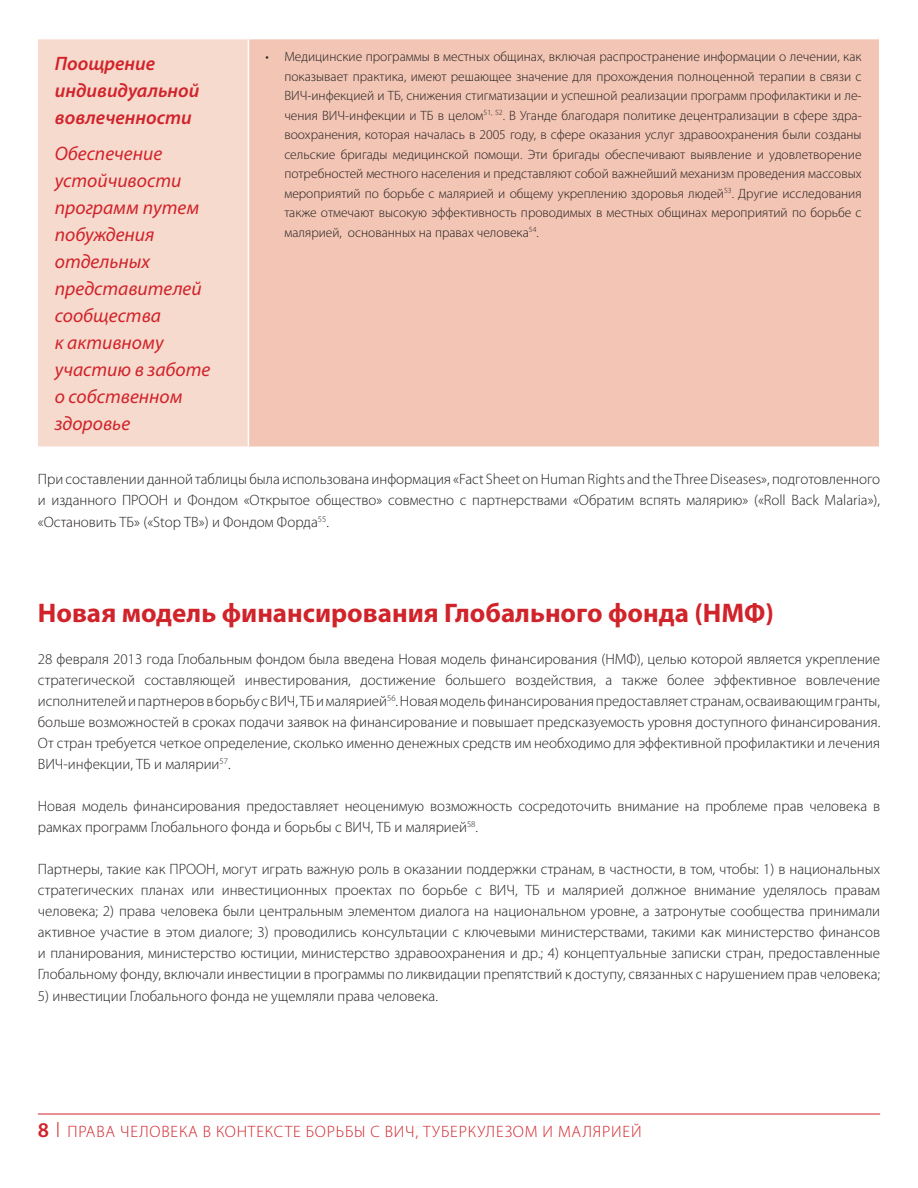
<style>
.page{position:relative;width:918px;height:1188px;background:#fff}
.page>*{position:absolute;margin:0;border:0;box-sizing:border-box;transform-origin:0 0}
.t1{font:700 27px "Myriad Pro";color:#d1232a}
.t2{font:italic 19.5px/27px "Myriad Pro";color:#d1232a}
.t3{font:italic 600 19.5px/27px "Myriad Pro";color:#d1232a}
.t4{font:300 16.5px "Myriad Pro";letter-spacing:.05em;color:#d1232a}
.t5{font:300 15px/21px "Myriad Pro";color:#231f20;text-align:justify}
.t6{font:300 13.5px/19.5px "Myriad Pro";color:#231f20;text-align:justify}
.s1{font-weight:600;font-size:21px}
.s2{font-size:21px}
</style>
<div class="page">
<hr style="left:38px;top:1114px;width:842px;height:1px;background:#d1232a">
<div style="left:38px;top:39px;width:210px;height:408px;background:#f7dace"></div>
<div style="left:248px;top:39px;width:631px;height:408px;background:#f2c5b4"></div>
<hr style="left:38px;top:446px;width:210px;height:2px;background:#fff">
<hr style="left:248px;top:39px;width:1px;height:407px;background:#fff">
<hr style="left:248px;top:446px;width:631px;height:2px;background:#fff">
<h2 class="t3" style="left:55px;top:52px;width:146px">Поощрение индивидуальной вовлеченности</h2>
<h2 class="t2" style="left:55px;top:142px;width:157px">Обеспечение устойчивости программ путем побуждения отдельных представителей сообщества<br>к активному участию в заботе о собственном здоровье</h2>
<p class="t6" style="left:284px;top:48px;width:579px;text-indent:-19px">• Медицинские программы в местных общинах, включая распространение информации о лечении, как показывает практика, имеют решающее значение для прохождения полноценной терапии в связи с ВИЧ-инфекцией и ТБ, снижения стигматизации и успешной реализации программ профилактики и ле&shy;чения ВИЧ-инфекции и ТБ в целом<sup>51,</sup> <sup>52</sup>. В Уганде благодаря политике децентрализации в сфере здра&shy;воохранения, которая началась в 2005 году, в сфере оказания услуг здравоохранения были созданы сельские бригады медицинской помощи. Эти бригады обеспечивают выявление и удовлетворение потребностей местного населения и представляют собой важнейший механизм проведения массовых мероприятий по борьбе с малярией и общему укреплению здоровья людей<sup>53</sup>. Другие исследования также отмечают высокую эффективность проводимых в местных общинах мероприятий по борьбе с малярией, основанных на правах человека<sup>54</sup>.</p>
<p class="t5" style="left:38px;top:469px;width:844px">При составлении данной таблицы была использована информация «Fact Sheet on Human Rights and the Three Diseases», подготовленного и изданного ПРООН и Фондом «Открытое общество» совместно с партнерствами «Обратим вспять малярию» («Roll Back Malaria»), «Остановить ТБ» («Stop TB») и Фондом Форда<sup>55</sup>.</p>
<h1 class="t1" style="left:38px;top:603px;width:738px">Новая модель финансирования Глобального фонда (НМФ)</h1>
<p class="t5" style="left:38px;top:650px;width:844px">28 февраля 2013 года Глобальным фондом была введена Новая модель финансирования (НМФ), целью которой является укрепление стратегической составляющей инвестирования, достижение большего воздействия, а также более эффективное вовлечение исполнителей и партнеров в борьбу с ВИЧ, ТБ и малярией<sup>56</sup>. Новая модель финансирования предоставляет странам, осваивающим гранты, больше возможностей в сроках подачи заявок на финансирование и повышает предсказуемость уровня доступного финансирования.<br>От стран требуется четкое определение, сколько именно денежных средств им необходимо для эффективной профилактики и лечения ВИЧ-инфекции, ТБ и малярии<sup>57</sup>.</p>
<p class="t5" style="left:38px;top:797px;width:844px">Новая модель финансирования предоставляет неоценимую возможность сосредоточить внимание на проблеме прав человека в рамках программ Глобального фонда и борьбы с ВИЧ, ТБ и малярией<sup>58</sup>.</p>
<p class="t5" style="left:38px;top:860px;width:844px">Партнеры, такие как ПРООН, могут играть важную роль в оказании поддержки странам, в частности, в том, чтобы: 1) в национальных стратегических планах или инвестиционных проектах по борьбе с ВИЧ, ТБ и малярией должное внимание уделялось правам человека; 2) права человека были центральным элементом диалога на национальном уровне, а затронутые сообщества принимали активное участие в этом диалоге; 3) проводились консультации с ключевыми министерствами, такими как министерство финансов и планирования, министерство юстиции, министерство здравоохранения и др.; 4) концептуальные записки стран, предоставленные Глобальному фонду, включали инвестиции в программы по ликвидации препятствий к доступу, связанных с нарушением прав человека;</p>
<p class="t5" style="left:38px;top:986px;width:402px">5) инвестиции Глобального фонда не ущемляли права человека.</p>
<p class="t4" style="left:38px;top:1126px;width:605px"><span class="s1">8</span> <span class="s2">l</span> ПРАВА ЧЕЛОВЕКА В КОНТЕКСТЕ БОРЬБЫ С ВИЧ, ТУБЕРКУЛЕЗОМ И МАЛЯРИЕЙ</p>
</div>
